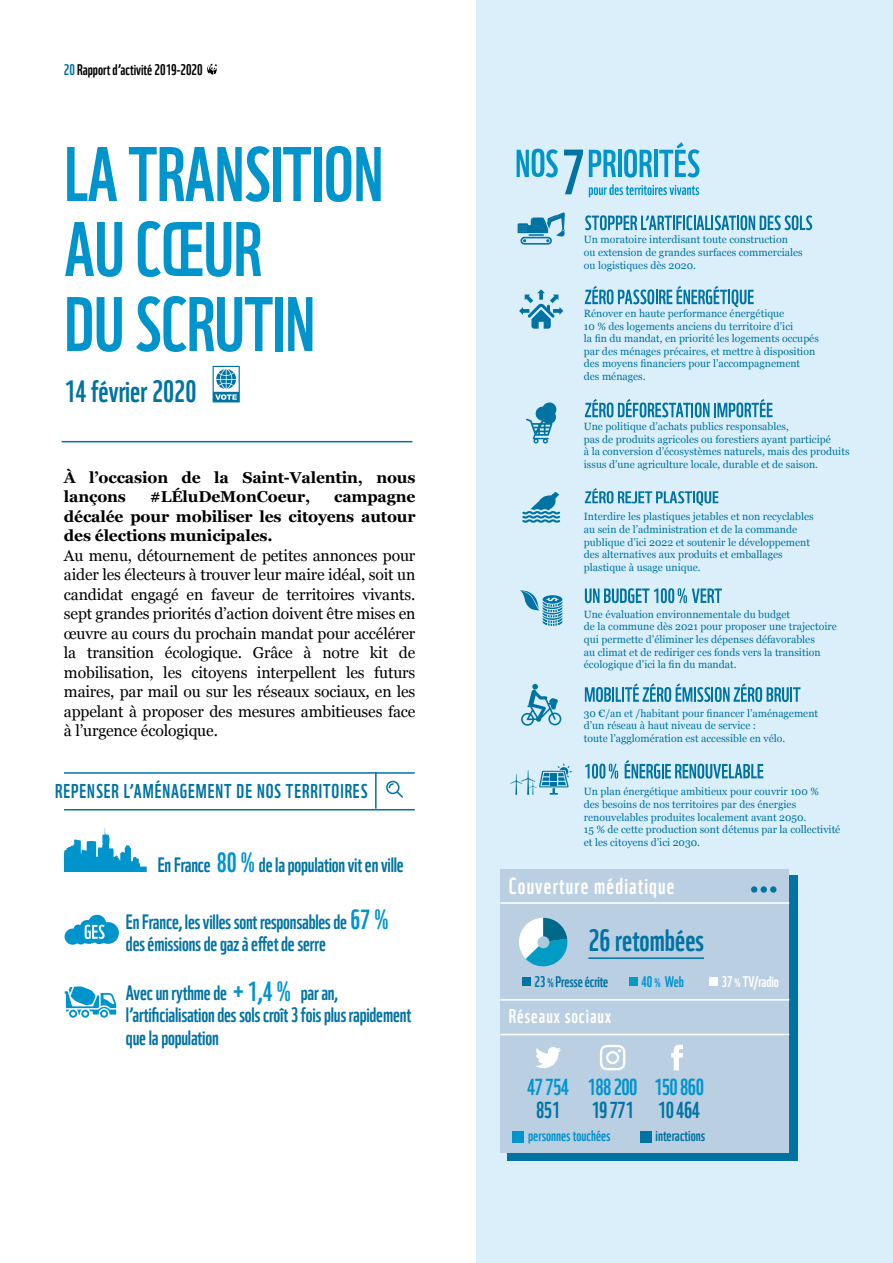
<style>
.page{position:relative;width:893px;height:1263px;background:#fff}
.page>*{position:absolute;margin:0;border:0;box-sizing:border-box;transform-origin:0 0}
.t1{font:75px/75px "WWF";letter-spacing:-.005em;color:#0094cc}
.t2{font:30px "WWF";color:#0073a2}
.t3{font:27px "WWF";color:#0094cc}
.t4{font:22.5px "WWF";letter-spacing:.05em;color:#fff}
.t5{font:22.5px "WWF";letter-spacing:-.025em;color:#0094cc}
.t6{font:22.5px "WWF";letter-spacing:-.025em;color:#0073a2}
.t7{font:20.25px/22.5px "WWF";letter-spacing:-.01em;color:#0073a2}
.t8{font:19.5px "WWF";letter-spacing:.05em;color:#0073a2}
.t9{font:19.5px "WWF";letter-spacing:.05em;color:#fff}
.t10{font:15.75px/19.5px "Georgia";letter-spacing:-.01em;color:#000;text-align:justify}
.t11{font:700 15.75px/19.5px "Georgia";letter-spacing:-.01em;color:#000}
.t12{font:15px "WWF";color:#000}
.t13{font:15px "WWF";letter-spacing:-.01em;color:#0073a2}
.t14{font:15px "WWF";color:#0094cc}
.t15{font:15px "WWF";letter-spacing:-.01em;color:#fff}
.t16{font:10.5px/12.6px "Georgia";color:#0073a2}
.s1{color:#0073a2}
.s2{font-size:12px}
</style>
<div class="page">
<div style="left:477px;top:0;width:416px;height:1263px;background:#daeffa"></div>
<div style="left:789px;top:875px;width:8px;height:286px;background:#0073a2"></div>
<div style="left:507px;top:1152px;width:289px;height:9px;background:#0073a2"></div>
<div style="left:500px;top:869px;width:289px;height:283px;background:#bbcfe3"></div>
<hr style="left:500px;top:902px;width:289px;height:2px;background:#fff">
<div style="left:751px;top:886px;width:6px;height:7px;background:#0073a2;border-radius:50%"></div>
<div style="left:761px;top:886px;width:6px;height:7px;background:#0073a2;border-radius:50%"></div>
<div style="left:770px;top:886px;width:6px;height:7px;background:#0073a2;border-radius:50%"></div>
<hr style="left:500px;top:1034px;width:289px;height:1px;background:#fff">
<hr style="left:500px;top:999px;width:289px;height:1px;background:#fff">
<hr style="left:588px;top:957px;width:116px;height:2px;background:#0073a2">
<svg style="left:600px;top:1045px;width:25px;height:25px"></svg>
<svg style="left:671px;top:1045px;width:12px;height:25px"></svg>
<svg style="left:536px;top:1047px;width:25px;height:21px"></svg>
<div style="left:512px;top:1130px;width:12px;height:12px;background:#0094cc"></div>
<div style="left:639px;top:1130px;width:12px;height:12px;background:#0073a2"></div>
<svg style="left:207px;top:64px;width:10px;height:11px"></svg>
<hr style="left:62px;top:441px;width:350px;height:1px;background:#0073a2">
<svg style="left:213px;top:366px;width:27px;height:36px"></svg>
<svg style="left:517px;top:149px;width:41px;height:28px"></svg>
<svg style="left:564px;top:150px;width:19px;height:44px"></svg>
<svg style="left:589px;top:150px;width:27px;height:27px"></svg>
<hr style="left:618px;top:150px;width:3px;height:27px;background:#0094cc">
<svg style="left:624px;top:149px;width:28px;height:29px"></svg>
<hr style="left:654px;top:150px;width:4px;height:27px;background:#0094cc">
<svg style="left:659px;top:142px;width:41px;height:35px"></svg>
<svg style="left:589px;top:184px;width:110px;height:13px"></svg>
<svg style="left:585px;top:215px;width:227px;height:15px"></svg>
<svg style="left:518px;top:212px;width:47px;height:33px"></svg>
<svg style="left:585px;top:286px;width:169px;height:21px"></svg>
<svg style="left:519px;top:289px;width:44px;height:40px"></svg>
<svg style="left:585px;top:399px;width:188px;height:18px"></svg>
<svg style="left:526px;top:402px;width:31px;height:41px"></svg>
<svg style="left:585px;top:488px;width:133px;height:18px"></svg>
<svg style="left:522px;top:492px;width:38px;height:31px"></svg>
<svg style="left:585px;top:588px;width:137px;height:15px"></svg>
<svg style="left:520px;top:590px;width:42px;height:36px"></svg>
<svg style="left:585px;top:683px;width:215px;height:19px"></svg>
<svg style="left:521px;top:684px;width:40px;height:42px"></svg>
<svg style="left:585px;top:763px;width:33px;height:16px"></svg>
<svg style="left:625px;top:760px;width:138px;height:19px"></svg>
<svg style="left:510px;top:763px;width:62px;height:32px"></svg>
<hr style="left:64px;top:772px;width:351px;height:2px;background:#0073a2">
<hr style="left:375px;top:772px;width:2px;height:37px;background:#0073a2">
<hr style="left:64px;top:809px;width:351px;height:1px;background:#0073a2">
<svg style="left:386px;top:781px;width:17px;height:17px"></svg>
<svg style="left:64px;top:828px;width:83px;height:44px"></svg>
<svg style="left:65px;top:986px;width:51px;height:32px"></svg>
<svg style="left:65px;top:915px;width:54px;height:30px"></svg>
<div style="left:522px;top:977px;width:8px;height:8px;background:#0073a2"></div>
<div style="left:709px;top:977px;width:8px;height:8px;background:#fff"></div>
<div style="left:629px;top:977px;width:8px;height:8px;background:#009cc4"></div>
<svg style="left:519px;top:918px;width:49px;height:49px"></svg>
<div style="left:537px;top:936px;width:12px;height:12px;background:#aaccda;border-radius:50%"></div>
<h3 class="t12" style="left:64px;top:57px;width:140px"><span class="s1">20</span>Rapport d’activité 2019-2020</h3>
<h1 class="t1" style="left:64px;top:129px;width:321px">LA TRANSITION<br>AU CŒUR<br>DU SCRUTIN</h1>
<h2 class="t2" style="left:64px;top:368px;width:134px">14 février 2020</h2>
<h3 class="t11" style="left:64px;top:467px;width:353px">À l’occasion de la Saint-Valentin, nous lançons</h3>
<h3 class="t11" style="left:150px;top:486px;width:162px">#LÉluDeMonCoeur,</h3>
<h3 class="t11" style="left:64px;top:486px;width:353px;text-align:justify;text-indent:270px">campagne décalée pour mobiliser les citoyens autour des élections municipales.</h3>
<p class="t10" style="left:64px;top:546px;width:353px">Au menu, détournement de petites annonces pour aider les électeurs à trouver leur maire idéal, soit un candidat engagé en faveur de territoires vivants. sept grandes priorités d’action doivent être mises en œuvre au cours du prochain mandat pour accélérer la transition écologique. Grâce à notre kit de mobilisation, les citoyens interpellent les futurs maires, par mail ou sur les réseaux sociaux, en les appelant à proposer des mesures ambitieuses face à l’urgence écologique.</p>
<h3 class="t8" style="left:55px;top:776px;width:314px">REPENSER L’AMÉNAGEMENT DE NOS TERRITOIRES</h3>
<h3 class="t3" style="left:217px;top:841px;width:40px">80 %</h3>
<h3 class="t7" style="left:158px;top:851px;width:55px">En France</h3>
<h3 class="t7" style="left:259px;top:851px;width:146px">de la population vit en ville</h3>
<p class="t16" style="left:584px;top:234px;width:220px">Un moratoire interdisant toute construction<br>ou extension de grandes surfaces commerciales ou logistiques dès 2020.</p>
<p class="t16" style="left:584px;top:307px;width:237px">Rénover en haute performance énergétique<br>10 % des logements anciens du territoire d’ici<br>la fin du mandat, en priorité les logements occupés par des ménages précaires, et mettre à disposition des moyens financiers pour l’accompagnement<br>des ménages.</p>
<p class="t16" style="left:584px;top:420px;width:267px">Une politique d’achats publics responsables,<br>pas de produits agricoles ou forestiers ayant participé<br>à la conversion d’écosystèmes naturels, mais des produits issus d’une agriculture locale, durable et de saison.</p>
<p class="t16" style="left:584px;top:511px;width:231px">Interdire les plastiques jetables et non recyclables au sein de l’administration et de la commande publique d’ici 2022 et soutenir le développement des alternatives aux produits et emballages plastique à usage unique.</p>
<p class="t16" style="left:584px;top:608px;width:254px">Une évaluation environnementale du budget<br>de la commune dès 2021 pour proposer une trajectoire qui permette d’éliminer les dépenses défavorables<br>au climat et de rediriger ces fonds vers la transition écologique d’ici la fin du mandat.</p>
<p class="t16" style="left:584px;top:707px;width:236px">30 €/an et /habitant pour financer l’aménagement d’un réseau à haut niveau de service :<br>toute l’agglomération est accessible en vélo.</p>
<p class="t16" style="left:584px;top:786px;width:258px">Un plan énergétique ambitieux pour couvrir 100 %<br>des besoins de nos territoires par des énergies renouvelables produites localement avant 2050.<br>15 % de cette production sont détenus par la collectivité et les citoyens d’ici 2030.</p>
<h3 class="t4" style="left:509px;top:868px;width:167px">Couverture médiatique</h3>
<h3 class="t7" style="left:126px;top:908px;width:223px">En France, les villes sont responsables de des émissions de gaz à effet de serre</h3>
<h3 class="t3" style="left:351px;top:898px;width:40px">67 %</h3>
<h3 class="t7" style="left:126px;top:979px;width:103px">Avec un rythme de</h3>
<h2 class="t2" style="left:588px;top:916px;width:117px">26 retombées</h2>
<h3 class="t3" style="left:234px;top:970px;width:59px">+ 1,4 %</h3>
<h3 class="t13" style="left:534px;top:970px;width:75px">23 <span class="s2">%</span> Presse écrite</h3>
<h3 class="t14" style="left:642px;top:970px;width:44px">40 <span class="s2">%</span> Web</h3>
<h3 class="t15" style="left:722px;top:970px;width:59px">37 <span class="s2">%</span> TV/radio</h3>
<h3 class="t7" style="left:126px;top:979px;width:287px;text-indent:175px">par an, l’artificialisation des sols croît 3 fois plus rapidement que la population</h3>
<h3 class="t9" style="left:509px;top:1001px;width:104px">Réseaux sociaux</h3>
<h3 class="t5" style="left:588px;top:1069px;width:51px">188 200</h3>
<h3 class="t6" style="left:591px;top:1092px;width:44px">19 771</h3>
<h3 class="t14" style="left:528px;top:1124px;width:84px">personnes touchées</h3>
<h3 class="t13" style="left:655px;top:1124px;width:51px">interactions</h3>
<h3 class="t5" style="left:654px;top:1069px;width:51px">150 860</h3>
<h3 class="t6" style="left:658px;top:1092px;width:44px">10 464</h3>
<h3 class="t5" style="left:527px;top:1069px;width:44px">47 754</h3>
<h3 class="t6" style="left:536px;top:1092px;width:25px">851</h3>
</div>
